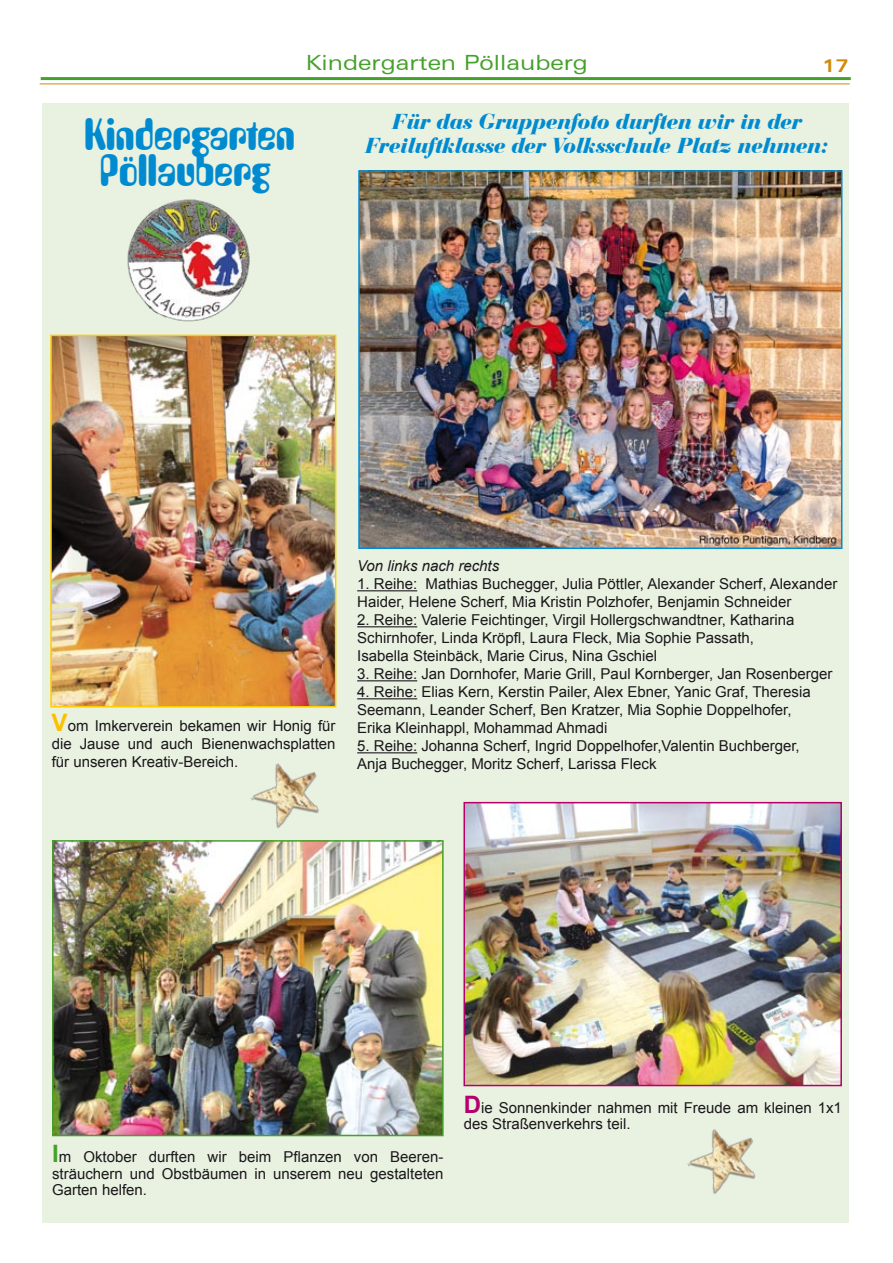
<style>
.page{position:relative;width:893px;height:1263px;background:#fff}
.page>*{position:absolute;margin:0;border:0;box-sizing:border-box;transform-origin:0 0}
.t1{font:43.5px/36px "Amelia BT";color:#008bd0;text-align:center}
.t2{font:italic 900 22.5px/24px "Bauer Bodoni BT";color:#008bd0;text-align:center}
.t3{font:expanded 21px "Zurich BT";color:#45a12b}
.t4{font:700 expanded 18px "Zurich BT";color:#d18b0a}
.t5{font:15px/18px "Arial";color:#1a171b}
.t6{font:italic 15px "Arial";color:#1a171b}
.s1{font-weight:700;font-size:24px;color:#fcc000}
.s2{font-weight:700;font-size:24px;color:#b5006c}
.s3{font-weight:700;font-size:24px;color:#45a12b}
</style>
<div class="page">
<div style="left:43px;top:103px;width:806px;height:1119px;background:#e9f1e1"></div>
<hr style="left:40px;top:84px;width:810px;height:1px;background:#d18b0a">
<hr style="left:41px;top:77px;width:810px;height:3px;background:#45a12b">
<img style="left:127px;top:199px;width:123px;height:123px">
<img style="left:251px;top:763px;width:68px;height:66px">
<img style="left:687px;top:1129px;width:69px;height:65px">
<hr style="left:357px;top:590px;width:60px;height:1px;background:#1a171b">
<hr style="left:357px;top:626px;width:60px;height:1px;background:#1a171b">
<hr style="left:357px;top:680px;width:60px;height:1px;background:#1a171b">
<hr style="left:357px;top:698px;width:60px;height:1px;background:#1a171b">
<hr style="left:357px;top:752px;width:60px;height:1px;background:#1a171b">
<img style="left:361px;top:173px;width:478px;height:373px">
<div style="left:358px;top:170px;width:484px;height:379px;border:2px solid #008bd0"></div>
<img style="left:53px;top:338px;width:280px;height:366px">
<div style="left:50px;top:335px;width:286px;height:372px;border:2px solid #fc0"></div>
<img style="left:55px;top:843px;width:386px;height:290px">
<div style="left:52px;top:840px;width:392px;height:296px;border:2px solid #45a12b"></div>
<img style="left:466px;top:805px;width:373px;height:278px">
<div style="left:463px;top:802px;width:379px;height:284px;border:2px solid #b5006c"></div>
<h1 class="t1" style="left:84px;top:117px;width:213px">Kindergarten<br>Pöllauberg</h1>
<h3 class="t3" style="left:306px;top:50px;width:284px">Kindergarten Pöllauberg</h3>
<p class="t4" style="left:822px;top:55px;width:28px">17</p>
<h2 class="t2" style="left:366px;top:110px;width:465px">Für das Gruppenfoto durften wir in der<br>Freiluftklasse der Volksschule Platz nehmen:</h2>
<p class="t5" style="left:52px;top:717px;width:285px;text-align:justify"><span class="s1">V</span>om Imkerverein bekamen wir Honig für die Jause und auch Bienenwachsplatten für unseren Kreativ-Bereich.</p>
<p class="t6" style="left:357px;top:556px;width:144px">Von links nach rechts</p>
<p class="t5" style="left:357px;top:575px;width:482px">1. Reihe: Mathias Buchegger, Julia Pöttler, Alexander Scherf, Alexander<br>Haider, Helene Scherf, Mia Kristin Polzhofer, Benjamin Schneider</p>
<p class="t5" style="left:357px;top:611px;width:439px">2. Reihe: Valerie Feichtinger, Virgil Hollergschwandtner, Katharina<br>Schirnhofer, Linda Kröpfl, Laura Fleck, Mia Sophie Passath,<br>Isabella Steinbäck, Marie Cirus, Nina Gschiel</p>
<p class="t5" style="left:357px;top:665px;width:477px">3. Reihe: Jan Dornhofer, Marie Grill, Paul Kornberger, Jan Rosenberger</p>
<p class="t5" style="left:357px;top:683px;width:455px">4. Reihe: Elias Kern, Kerstin Pailer, Alex Ebner, Yanic Graf, Theresia<br>Seemann, Leander Scherf, Ben Kratzer, Mia Sophie Doppelhofer,<br>Erika Kleinhappl, Mohammad Ahmadi</p>
<p class="t5" style="left:357px;top:737px;width:444px">5. Reihe: Johanna Scherf, Ingrid Doppelhofer,Valentin Buchberger,<br>Anja Buchegger, Moritz Scherf, Larissa Fleck</p>
<p class="t5" style="left:464px;top:1099px;width:380px;line-height:16.5px"><span class="s2">D</span>ie Sonnenkinder nahmen mit Freude am kleinen 1x1 des Straßenverkehrs teil.</p>
<p class="t5" style="left:52px;top:1149px;width:393px;line-height:16.5px;text-align:justify"><span class="s3">I</span>m Oktober durften wir beim Pflanzen von Beeren&shy;sträuchern und Obstbäumen in unserem neu gestalteten Garten helfen.</p>
</div>
